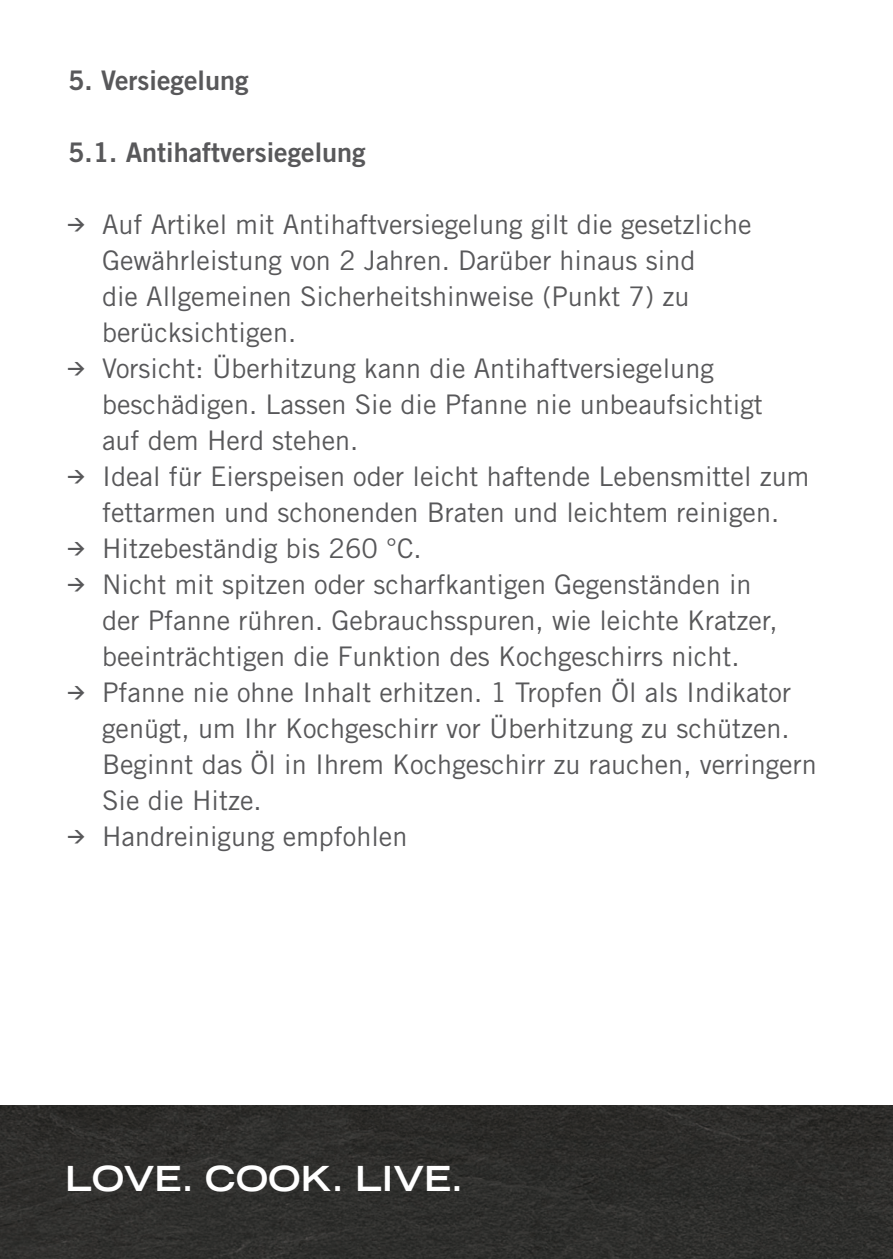
<style>
.page{position:relative;width:893px;height:1259px;background:#fff}
.page>*{position:absolute;margin:0;border:0;box-sizing:border-box;transform-origin:0 0}
.t1{font:700 expanded 34.5px "Trade Gothic LH";color:#fff}
.t2{font:27px/36px "Trade Gothic";color:#58585a}
.t3{font:27px "Trade Gothic Bold Two";color:#58585a}
</style>
<div class="page">
<img style="left:0;top:1106px;width:893px;height:153px">
<p class="t3" style="left:68px;top:64px;width:182px">5. Versiegelung</p>
<p class="t3" style="left:68px;top:136px;width:299px">5.1. Antihaftversiegelung</p>
<p class="t2" style="left:102px;top:206px;width:651px;text-indent:-34px">✓ Auf Artikel mit Antihaftversiegelung gilt die gesetzliche Gewährleistung von 2 Jahren. Darüber hinaus sind<br>die Allgemeinen Sicherheitshinweise (Punkt 7) zu berücksichtigen.</p>
<p class="t2" style="left:102px;top:350px;width:662px;text-indent:-34px">✓ Vorsicht: Überhitzung kann die Antihaftversiegelung beschädigen. Lassen Sie die Pfanne nie unbeaufsichtigt auf dem Herd stehen.</p>
<p class="t2" style="left:68px;top:458px;width:743px;text-align:center">✓ Ideal für Eierspeisen oder leicht haftende Lebensmittel zum fettarmen und schonenden Braten und leichtem reinigen.</p>
<p class="t2" style="left:68px;top:530px;width:355px">✓ Hitzebeständig bis 260 °C.</p>
<p class="t2" style="left:102px;top:566px;width:677px;text-indent:-34px">✓ Nicht mit spitzen oder scharfkantigen Gegenständen in der Pfanne rühren. Gebrauchsspuren, wie leichte Kratzer, beeinträchtigen die Funktion des Kochgeschirrs nicht.</p>
<p class="t2" style="left:102px;top:674px;width:716px;text-indent:-34px">✓ Pfanne nie ohne Inhalt erhitzen. 1 Tropfen Öl als Indikator genügt, um Ihr Kochgeschirr vor Überhitzung zu schützen.<br>Beginnt das Öl in Ihrem Kochgeschirr zu rauchen, verringern Sie die Hitze.</p>
<p class="t2" style="left:68px;top:818px;width:341px">✓ Handreinigung empfohlen</p>
<p class="t1" style="left:65px;top:1155px;width:400px">LOVE. COOK. LIVE.</p>
</div>
